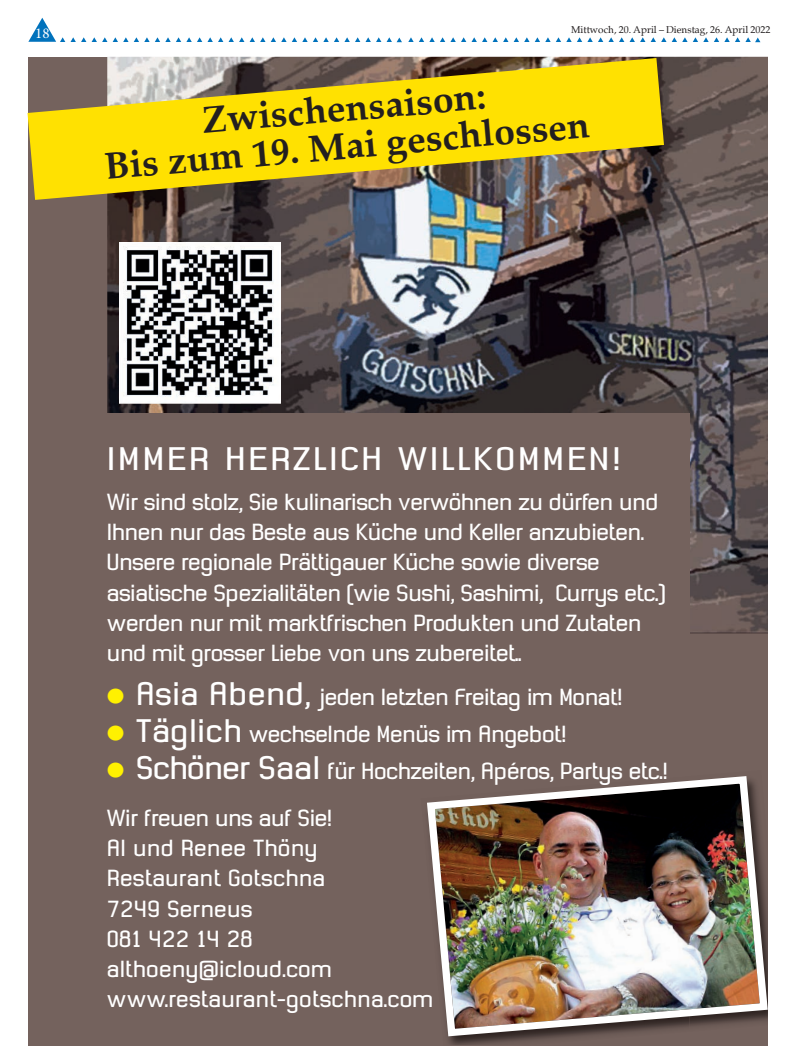
<style>
.page{position:relative;width:798px;height:1063px;background:#fff}
.page>*{position:absolute;margin:0;border:0;box-sizing:border-box;transform-origin:0 0}
.t1{font:700 37.5px/37.5px "Palatia";color:#231f20;text-align:center}
.t2{font:700 32.62px "Hollyday";letter-spacing:.11em;color:#fff;scale:1.05 1}
.t3{font:700 23.25px/30.2px "Hollyday";letter-spacing:.01em;color:#fff;scale:.94 1}
.t4{font:700 23.25px/30.2px "Hollyday";letter-spacing:.04em;color:#fff;scale:.94 1}
.t5{font:15px "Minion Pro";color:#fff}
.t6{font:10px "Palatia";color:#231f20}
.s1{font-size:32.62px}
</style>
<div class="page">
<svg style="left:113px;top:37px;width:15px;height:5px"></svg>
<svg style="left:134px;top:37px;width:15px;height:5px"></svg>
<svg style="left:155px;top:37px;width:152px;height:5px"></svg>
<svg style="left:313px;top:37px;width:15px;height:5px"></svg>
<svg style="left:334px;top:37px;width:15px;height:5px"></svg>
<svg style="left:28px;top:18px;width:79px;height:24px"></svg>
<svg style="left:355px;top:37px;width:47px;height:5px"></svg>
<svg style="left:408px;top:37px;width:47px;height:5px"></svg>
<svg style="left:461px;top:37px;width:15px;height:5px"></svg>
<svg style="left:482px;top:37px;width:15px;height:5px"></svg>
<svg style="left:503px;top:37px;width:152px;height:5px"></svg>
<svg style="left:661px;top:37px;width:15px;height:5px"></svg>
<svg style="left:682px;top:37px;width:15px;height:5px"></svg>
<svg style="left:703px;top:37px;width:57px;height:5px"></svg>
<div style="left:28px;top:57px;width:739px;height:988px;background:#74625d"></div>
<img style="left:107px;top:57px;width:660px;height:576px">
<div style="left:28px;top:413px;width:661px;height:632px;background:#74625d"></div>
<img style="left:425px;top:776px;width:342px;height:264px">
<svg style="left:27px;top:58px;width:636px;height:142px;fill:#ffe101"></svg>
<img style="left:119px;top:242px;width:161px;height:161px">
<p class="t5" style="left:35px;top:23px;width:16px">18</p>
<p class="t6" style="left:571px;top:23px;width:201px">Mittwoch, 20. April – Dienstag, 26. April 2022</p>
<h1 class="t1" style="left:100px;top:111px;width:488px;rotate:-5deg">Zwischensaison:<br>Bis zum 19. Mai geschlossen</h1>
<h2 class="t2" style="left:107px;top:440px;width:489px">IMMER HERZLICH WILLKOMMEN!</h2>
<p class="t3" style="left:107px;top:487px;width:594px">Wir sind stolz, Sie kulinarisch verwöhnen zu dürfen und Ihnen nur das Beste aus Küche und Keller anzubieten.<br>Unsere regionale Prättigauer Küche sowie diverse asiatische Spezialitäten (wie Sushi, Sashimi, Currys etc.) werden nur mit marktfrischen Produkten und Zutaten und mit grosser Liebe von uns zubereitet..</p>
<p class="t3" style="left:107px;top:682px;width:549px"><sup>●</sup> <span class="s1">Asia Abend,</span> jeden letzten Freitag im Monat!</p>
<p class="t3" style="left:107px;top:719px;width:489px"><sup>●</sup> <span class="s1">Täglich</span> wechselnde Menüs im Angebot!</p>
<p class="t3" style="left:107px;top:748px;width:597px;line-height:46.8px"><sup>●</sup> <span class="s1">Schöner Saal</span> für Hochzeiten, Apéros, Partys etc.!<br>Wir freuen uns auf Sie!</p>
<p class="t4" style="left:107px;top:833px;width:348px">Al und Renee Thöny<br>Restaurant Gotschna<br>7249 Serneus<br>081 422 14 28 althoeny@icloud.com www.restaurant-gotschna.com</p>
</div>
